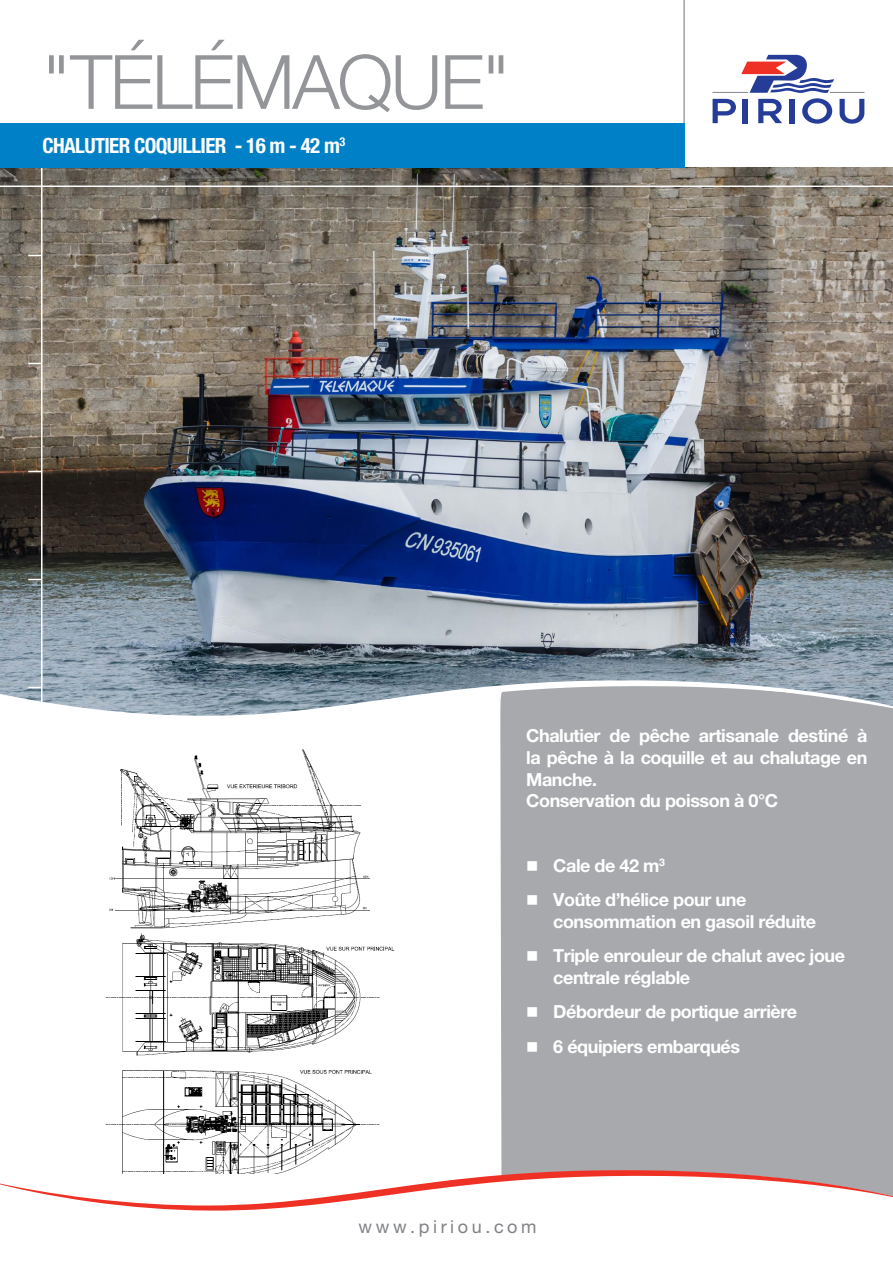
<style>
.page{position:relative;width:893px;height:1263px;background:#fff}
.page>*{position:absolute;margin:0;border:0;box-sizing:border-box;transform-origin:0 0}
.t1{font:300 75px "Helvetica Neue LT Pro";letter-spacing:-.03em;color:#939598}
.t2{font:700 condensed 21px "Helvetica Neue LT Pro";letter-spacing:-.03em;color:#fff}
.t3{font:700 18px/34.3px "Helvetica Neue LT Pro";letter-spacing:-.025em;color:#fff}
.t4{font:18px "Helvetica Neue LT Pro";letter-spacing:.2em;color:#808285}
</style>
<div class="page">
<div style="left:500px;top:905px;width:393px;height:265px;background:#a7a9ac"></div>
<svg style="left:0;top:1170px;width:893px;height:41px"></svg>
<svg style="left:713px;top:55px;width:151px;height:69px"></svg>
<hr style="left:683px;top:0;width:2px;height:168px;background:#808285">
<img style="left:88px;top:905px;width:312px;height:268px">
<div style="left:0;top:123px;width:685px;height:45px;background:#0080c6"></div>
<img style="left:0;top:167px;width:893px;height:738px">
<svg style="left:528px;top:951px;width:9px;height:10px"></svg>
<svg style="left:528px;top:1007px;width:9px;height:10px"></svg>
<svg style="left:528px;top:1042px;width:9px;height:9px"></svg>
<h1 class="t1" style="left:43px;top:36px;width:469px">"TÉLÉMAQUE"</h1>
<p class="t2" style="left:43px;top:133px;width:134px">CHALUTIER COQUILLIER</p>
<p class="t2" style="left:235px;top:133px;width:112px">- 16 M - 42 M<sup>3</sup></p>
<p class="t3" style="left:526px;top:725px;width:343px;line-height:21.6px">Chalutier de pêche artisanale destiné à la pêche à la coquille et au chalutage en<br>Manche.<br>Conservation du poisson à 0°C</p>
<p class="t3" style="left:553px;top:848px;width:195px">Cale de 42 m<sup>3<br></sup>Voûte d’hélice pour une</p>
<p class="t3" style="left:553px;top:904px;width:293px">consommation en gasoil réduite<br>Triple enrouleur de chalut avec joue</p>
<p class="t3" style="left:553px;top:960px;width:246px">centrale réglable<br>Débordeur de portique arrière<br>6 équipiers embarqués</p>
<p class="t4" style="left:358px;top:1216px;width:180px">www.piriou.com</p>
</div>
